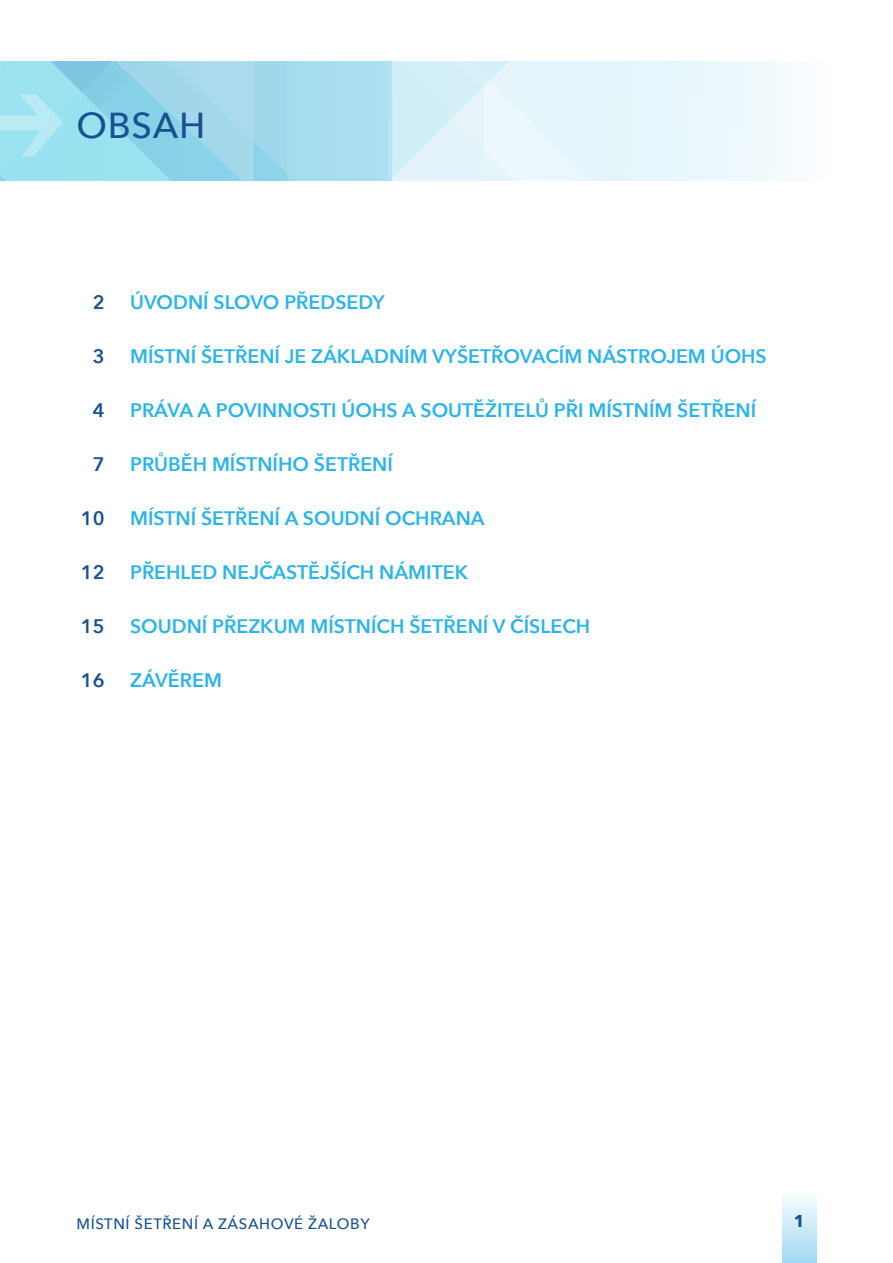
<style>
.page{position:relative;width:893px;height:1263px;background:#fff}
.page>*{position:absolute;margin:0;border:0;box-sizing:border-box;transform-origin:0 0}
.t1{font:500 36px "Avenir Next";letter-spacing:.02em;color:#165190}
.t2{font:600 19.5px "Avenir Next";color:#2bb4e8}
.t3{font:600 19.5px "Avenir Next";color:#165190}
.t4{font:700 17.1px "Avenir Next";color:#165190}
.t5{font:500 15px "Avenir Next";letter-spacing:.04em;color:#165190}
</style>
<div class="page">
<svg style="left:0;top:62px;width:784px;height:119px;background:#c1e8f3"></svg>
<div style="left:782px;top:1190px;width:34px;height:73px;background:linear-gradient(to bottom,#fdfefe,#a0d8f3)"></div>
<h1 class="t1" style="left:77px;top:95px;width:130px">OBSAH</h1>
<p class="t3" style="left:93px;top:285px;width:13px">2</p>
<p class="t3" style="left:93px;top:339px;width:13px">3</p>
<p class="t3" style="left:93px;top:393px;width:13px">4</p>
<p class="t3" style="left:93px;top:447px;width:13px">7</p>
<p class="t3" style="left:81px;top:501px;width:25px">10</p>
<p class="t3" style="left:81px;top:555px;width:25px">12</p>
<p class="t3" style="left:81px;top:609px;width:25px">15</p>
<p class="t3" style="left:81px;top:663px;width:25px">16</p>
<p class="t2" style="left:130px;top:285px;width:256px">ÚVODNÍ SLOVO PŘEDSEDY</p>
<p class="t2" style="left:130px;top:339px;width:638px">MÍSTNÍ ŠETŘENÍ JE ZÁKLADNÍM VYŠETŘOVACÍM NÁSTROJEM ÚOHS</p>
<p class="t2" style="left:130px;top:393px;width:628px">PRÁVA A POVINNOSTI ÚOHS A SOUTĚŽITELŮ PŘI MÍSTNÍM ŠETŘENÍ</p>
<p class="t2" style="left:130px;top:447px;width:264px">PRŮBĚH MÍSTNÍHO ŠETŘENÍ</p>
<p class="t2" style="left:130px;top:501px;width:356px">MÍSTNÍ ŠETŘENÍ A SOUDNÍ OCHRANA</p>
<p class="t2" style="left:130px;top:555px;width:339px">PŘEHLED NEJČASTĚJŠÍCH NÁMITEK</p>
<p class="t2" style="left:130px;top:609px;width:462px">SOUDNÍ PŘEZKUM MÍSTNÍCH ŠETŘENÍ V ČÍSLECH</p>
<p class="t2" style="left:130px;top:663px;width:93px">ZÁVĚREM</p>
<p class="t5" style="left:77px;top:1211px;width:295px">MÍSTNÍ ŠETŘENÍ A ZÁSAHOVÉ ŽALOBY</p>
<p class="t4" style="left:794px;top:1206px;width:13px">1</p>
</div>
